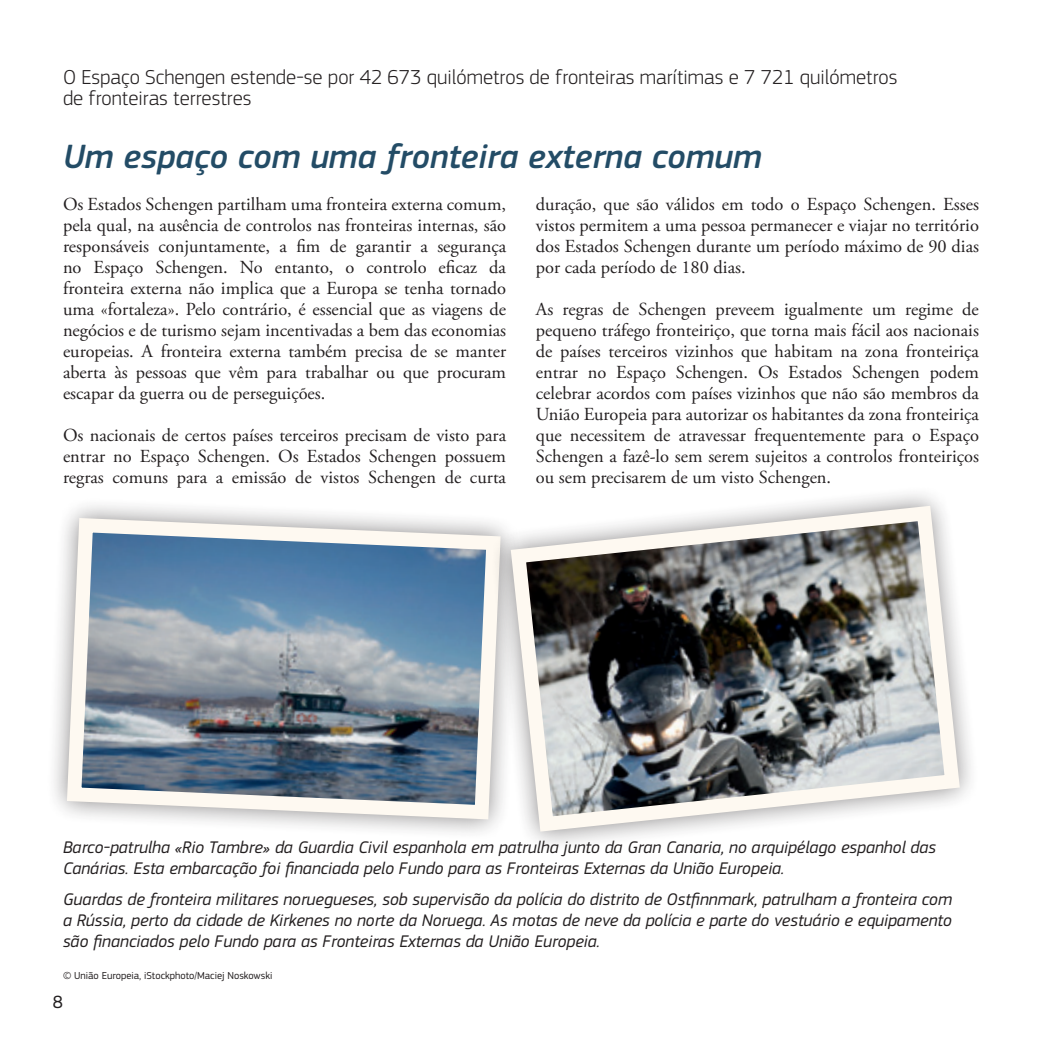
<style>
.page{position:relative;width:1042px;height:1042px;background:#fff}
.page>*{position:absolute;margin:0;border:0;box-sizing:border-box;transform-origin:0 0}
.Heading2{font:italic 500 35px "EC Square Sans Pro";color:#234c66}
.sub-heading-span{font:300 21px/21px "EC Square Sans Pro";color:#231f20}
.t1{font:18.38px/21px "Adobe Garamond Pro";color:#231f20;text-align:justify}
.t2{font:18.38px "EC Square Sans Pro";color:#231f20}
.Legende{font:italic 17.5px/21px "EC Square Sans Pro";color:#231f20}
.photobyline{font:10.5px "EC Square Sans Pro";color:#231f20}
</style>
<div class="page">
<svg style="left:54px;top:505px;width:431px;height:328px"></svg>
<svg style="left:60px;top:511px;width:425px;height:316px"></svg>
<svg style="left:485px;top:494px;width:486px;height:350px"></svg>
<svg style="left:503px;top:498px;width:464px;height:341px"></svg>
<p class="sub-heading-span" style="left:63px;top:66px;width:836px">O Espaço Schengen estende‑se por 42 673 quilómetros de fronteiras marítimas e 7 721 quilómetros de fronteiras terrestres</p>
<p class="Heading2" style="left:63px;top:136px;width:700px">Um espaço com uma fronteira externa comum</p>
<p class="t1" style="left:63px;top:194px;width:445px">Os Estados Schengen partilham uma fronteira externa comum, pela qual, na ausência de controlos nas fronteiras internas, são responsáveis conjuntamente, a fim de garantir a segurança no Espaço Schengen. No entanto, o controlo eficaz da fronteira externa não implica que a Europa se tenha tornado uma «fortaleza». Pelo contrário, é essencial que as viagens de negócios e de turismo sejam incentivadas a bem das economias europeias. A fronteira externa também precisa de se manter aberta às pessoas que vêm para trabalhar ou que procuram escapar da guerra ou de perseguições.</p>
<p class="t1" style="left:63px;top:425px;width:444px">Os nacionais de certos países terceiros precisam de visto para entrar no Espaço Schengen. Os Estados Schengen possuem regras comuns para a emissão de vistos Schengen de curta</p>
<p class="t1" style="left:536px;top:194px;width:445px">duração, que são válidos em todo o Espaço Schengen. Esses vistos permitem a uma pessoa permanecer e viajar no território dos Estados Schengen durante um período máximo de 90 dias por cada período de 180 dias.</p>
<p class="t1" style="left:536px;top:299px;width:445px">As regras de Schengen preveem igualmente um regime de pequeno tráfego fronteiriço, que torna mais fácil aos nacionais de países terceiros vizinhos que habitam na zona fronteiriça entrar no Espaço Schengen. Os Estados Schengen podem celebrar acordos com países vizinhos que não são membros da União Europeia para autorizar os habitantes da zona fronteiriça que necessitem de atravessar frequentemente para o Espaço Schengen a fazê‑lo sem serem sujeitos a controlos fronteiriços ou sem precisarem de um visto Schengen.</p>
<p class="Legende" style="left:63px;top:837px;width:875px">Barco‑patrulha «Rio Tambre» da Guardia Civil espanhola em patrulha junto da Gran Canaria, no arquipélago espanhol das<br>Canárias. Esta embarcação foi financiada pelo Fundo para as Fronteiras Externas da União Europeia.</p>
<p class="Legende" style="left:63px;top:889px;width:891px;text-align:justify">Guardas de fronteira militares noruegueses, sob supervisão da polícia do distrito de Ostfinnmark, patrulham a fronteira com a Rússia, perto da cidade de Kirkenes no norte da Noruega. As motas de neve da polícia e parte do vestuário e equipamento são financiados pelo Fundo para as Fronteiras Externas da União Europeia.</p>
<p class="photobyline" style="left:63px;top:969px;width:211px">© União Europeia, iStockphoto/Maciej Noskowski</p>
<p class="t2" style="left:53px;top:991px;width:12px">8</p>
</div>
